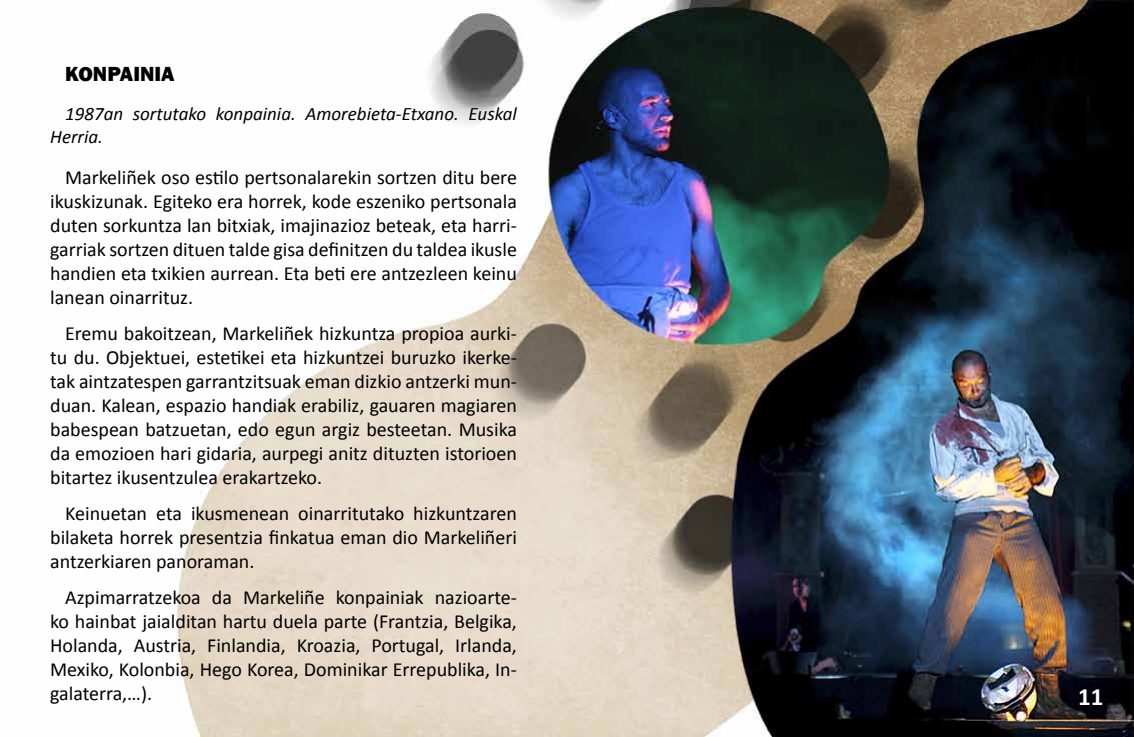
<style>
.page{position:relative;width:1134px;height:737px;background:#fff}
.page>*{position:absolute;margin:0;border:0;box-sizing:border-box;transform-origin:0 0}
.t1{font:700 25px "Calibri";color:#fff}
.t2{font:800 21px "Franklin Gothic";color:#000}
.t3{font:20px/24px "Calibri";color:#000;text-align:justify}
.t4{font:italic 19px/22.8px "Calibri";color:#000}
</style>
<div class="page">
<img style="left:176px;top:0;width:958px;height:737px">
<p class="t2" style="left:65px;top:60px;width:111px">KONPAINIA</p>
<p class="t4" style="left:50px;top:102px;width:468px;text-indent:15px">1987an sortutako konpainia. Amorebieta-Etxano. Euskal<br>Herria.</p>
<p class="t3" style="left:50px;top:166px;width:468px;text-indent:15px">Markeliñek oso estilo pertsonalarekin sortzen ditu bere ikuskizunak. Egiteko era horrek, kode eszeniko pertsonala duten sorkuntza lan bitxiak, imajinazioz beteak, eta harri&shy;garriak sortzen dituen talde gisa definitzen du taldea ikusle handien eta txikien aurrean. Eta beti ere antzezleen keinu lanean oinarrituz.</p>
<p class="t3" style="left:50px;top:322px;width:468px;text-indent:15px">Eremu bakoitzean, Markeliñek hizkuntza propioa aurki&shy;tu du. Objektuei, estetikei eta hizkuntzei buruzko ikerke&shy;tak aintzatespen garrantzitsuak eman dizkio antzerki mun&shy;duan. Kalean, espazio handiak erabiliz, gauaren magiaren babespean batzuetan, edo egun argiz besteetan. Musika da emozioen hari gidaria, aurpegi anitz dituzten istorioen bitartez ikusentzulea erakartzeko.</p>
<p class="t3" style="left:50px;top:502px;width:468px;text-indent:15px">Keinuetan eta ikusmenean oinarritutako hizkuntzaren bilaketa horrek presentzia finkatua eman dio Markeliñeri antzerkiaren panoraman.</p>
<p class="t3" style="left:50px;top:586px;width:468px;text-indent:15px">Azpimarratzekoa da Markeliñe konpainiak nazioarte&shy;ko hainbat jaialditan hartu duela parte (Frantzia, Belgika, Holanda, Austria, Finlandia, Kroazia, Portugal, Irlanda, Mexiko, Kolonbia, Hego Korea, Dominikar Errepublika, In&shy;galaterra,…).</p>
<p class="t1" style="left:1078px;top:681px;width:27px">11</p>
</div>
